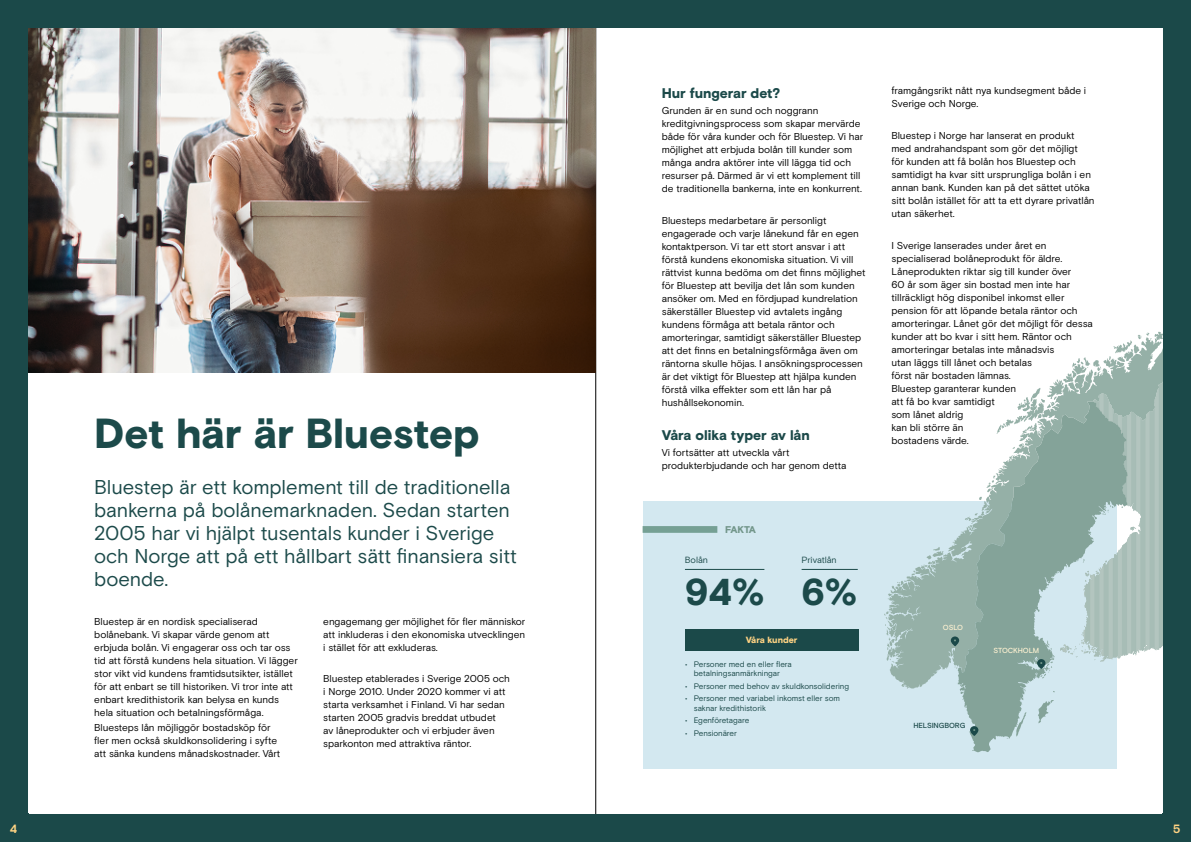
<style>
.page{position:relative;width:1191px;height:842px;background:#fff}
.page>*{position:absolute;margin:0;border:0;box-sizing:border-box;transform-origin:0 0}
.t1{font:900 42px "Basis Grotesque Pro";letter-spacing:-.01em;color:#1c4a4a}
.t2{font:900 37.4px "Basis Grotesque Pro";color:#1c4a4a}
.t3{font:20px/23px "Basis Grotesque Pro";color:#1c4a4a}
.t4{font:900 14px "Basis Grotesque Pro";letter-spacing:-.005em;color:#1b4949}
.t5{font:700 12px "Basis Grotesque Pro";color:#ffd383}
.t6{font:10px/13px "Basis Grotesque Pro";letter-spacing:-.005em;color:#000}
.t7{font:900 9.8px "Basis Grotesque Pro";letter-spacing:-.06em;color:#72968a}
.t8{font:9px "Basis Grotesque Pro";letter-spacing:-.01em;color:#1b4949}
.t9{font:900 9px "Basis Grotesque Pro";letter-spacing:-.005em;color:#ffd383}
.t10{font:8px/9.6px "Basis Grotesque Pro";letter-spacing:-.005em;color:#1b4949;text-align:center}
.t11{font:500 7.4px "Basis Grotesque Pro";letter-spacing:-.02em;color:#fdf1d1}
.t12{font:500 7.4px "Basis Grotesque Pro";letter-spacing:-.015em;color:#1b4949}
</style>
<div class="page">
<hr style="left:595px;top:0;width:1px;height:842px;background:#000">
<div style="left:642px;top:501px;width:474px;height:268px;background:#d3e8f0"></div>
<img style="left:29px;top:29px;width:566px;height:344px">
<svg style="left:884px;top:331px;width:278px;height:358px"></svg>
<svg style="left:1060px;top:372px;width:102px;height:290px;background:#b3c6c0"></svg>
<img style="left:1093px;top:373px;width:69px;height:83px">
<svg style="left:957px;top:401px;width:171px;height:352px"></svg>
<div style="left:0;top:0;width:1191px;height:842px;border:28px solid #1b4949"></div>
<div style="left:642px;top:526px;width:75px;height:7px;background:#75a094"></div>
<hr style="left:685px;top:569px;width:79px;height:1px;background:#1b4949">
<hr style="left:801px;top:569px;width:56px;height:1px;background:#1b4949">
<svg style="left:950px;top:636px;width:9px;height:10px"></svg>
<svg style="left:1037px;top:659px;width:8px;height:10px"></svg>
<svg style="left:970px;top:726px;width:8px;height:10px"></svg>
<div style="left:685px;top:629px;width:173px;height:21px;background:#1b4949"></div>
<div style="left:0;top:814px;width:28px;height:28px;background:#1b4949"></div>
<div style="left:1162px;top:814px;width:29px;height:28px;background:#1b4949"></div>
<h1 class="t1" style="left:94px;top:409px;width:387px">Det här är Bluestep</h1>
<h3 class="t3" style="left:94px;top:476px;width:424px">Bluestep är ett komplement till de traditionella bankerna på bolånemarknaden. Sedan starten 2005 har vi hjälpt tusentals kunder i Sverige och Norge att på ett hållbart sätt finansiera sitt boende.</h3>
<p class="t6" style="left:94px;top:615px;width:205px">Bluestep är en nordisk specialiserad bolånebank. Vi skapar värde genom att erbjuda bolån. Vi engagerar oss och tar oss tid att förstå kundens hela situation. Vi lägger stor vikt vid kundens framtidsutsikter, istället för att enbart se till historiken. Vi tror inte att enbart kredithistorik kan belysa en kunds hela situation och betalningsförmåga.</p>
<p class="t6" style="left:94px;top:722px;width:188px">Bluesteps lån möjliggör bostadsköp för fler men också skuldkonsolidering i syfte att sänka kundens månadskostnader. Vårt</p>
<p class="t6" style="left:323px;top:615px;width:204px;text-align:justify">engagemang ger möjlighet för fler människor att inkluderas i den ekonomiska utvecklingen i stället för att exkluderas.</p>
<p class="t6" style="left:323px;top:672px;width:188px">Bluestep etablerades i Sverige 2005 och i Norge 2010. Under 2020 kommer vi att starta verksamhet i Finland. Vi har sedan starten 2005 gradvis breddat utbudet<br>av låneprodukter och vi erbjuder även sparkonton med attraktiva räntor.</p>
<h3 class="t4" style="left:662px;top:85px;width:120px">Hur fungerar det?</h3>
<p class="t6" style="left:662px;top:104px;width:203px">Grunden är en sund och noggrann kreditgivningsprocess som skapar mervärde både för våra kunder och för Bluestep. Vi har möjlighet att erbjuda bolån till kunder som många andra aktörer inte vill lägga tid och resurser på. Därmed är vi ett komplement till de traditionella bankerna, inte en konkurrent.</p>
<p class="t6" style="left:662px;top:214px;width:205px">Bluesteps medarbetare är personligt engagerade och varje lånekund får en egen kontaktperson. Vi tar ett stort ansvar i att förstå kundens ekonomiska situation. Vi vill rättvist kunna bedöma om det finns möjlighet för Bluestep att bevilja det lån som kunden ansöker om. Med en fördjupad kundrelation säkerställer Bluestep vid avtalets ingång kundens förmåga att betala räntor och amorteringar, samtidigt säkerställer Bluestep att det finns en betalningsförmåga även om räntorna skulle höjas. I ansökningsprocessen är det viktigt för Bluestep att hjälpa kunden förstå vilka effekter som ett lån har på hushållsekonomin.</p>
<h3 class="t4" style="left:662px;top:427px;width:150px">Våra olika typer av lån</h3>
<p class="t6" style="left:662px;top:446px;width:186px">Vi fortsätter att utveckla vårt produkterbjudande och har genom detta</p>
<p class="t7" style="left:725px;top:524px;width:32px">FAKTA</p>
<p class="t8" style="left:685px;top:554px;width:24px">Bolån</p>
<p class="t8" style="left:801px;top:554px;width:37px">Privatlån</p>
<h2 class="t2" style="left:801px;top:570px;width:57px">6%</h2>
<h2 class="t2" style="left:685px;top:570px;width:81px">94%</h2>
<p class="t9" style="left:745px;top:634px;width:53px">Våra kunder</p>
<p class="t10" style="left:685px;top:659px;width:108px">• Personer med en eller flera betalningsanmärkningar</p>
<p class="t10" style="left:685px;top:681px;width:165px">• Personer med behov av skuldkonsolidering</p>
<p class="t10" style="left:694px;top:694px;width:148px;text-align:left;text-indent:-9px">• Personer med variabel inkomst eller som saknar kredithistorik</p>
<p class="t10" style="left:685px;top:716px;width:66px">• Egenföretagare</p>
<p class="t10" style="left:685px;top:728px;width:53px">• Pensionärer</p>
<p class="t6" style="left:891px;top:85px;width:196px">framgångsrikt nått nya kundsegment både i<br>Sverige och Norge.</p>
<p class="t6" style="left:891px;top:129px;width:205px">Bluestep i Norge har lanserat en produkt med andrahandspant som gör det möjligt<br>för kunden att få bolån hos Bluestep och samtidigt ha kvar sitt ursprungliga bolån i en annan bank. Kunden kan på det sättet utöka sitt bolån istället för att ta ett dyrare privatlån utan säkerhet.</p>
<p class="t6" style="left:891px;top:239px;width:203px">I Sverige lanserades under året en specialiserad bolåneprodukt för äldre.<br>Låneprodukten riktar sig till kunder över<br>60 år som äger sin bostad men inte har tillräckligt hög disponibel inkomst eller pension för att löpande betala räntor och amorteringar. Lånet gör det möjligt för dessa kunder att bo kvar i sitt hem. Räntor och amorteringar betalas inte månadsvis<br>utan läggs till lånet och betalas<br>först när bostaden lämnas.<br>Bluestep garanterar kunden<br>att få bo kvar samtidigt<br>som lånet aldrig<br>kan bli större än<br>bostadens värde.</p>
<p class="t11" style="left:943px;top:623px;width:22px">OSLO</p>
<p class="t12" style="left:913px;top:721px;width:53px">HELSINGBORG</p>
<p class="t11" style="left:993px;top:646px;width:47px">STOCKHOLM</p>
<p class="t5" style="left:10px;top:822px;width:9px">4</p>
<p class="t5" style="left:1173px;top:822px;width:9px">5</p>
</div>
